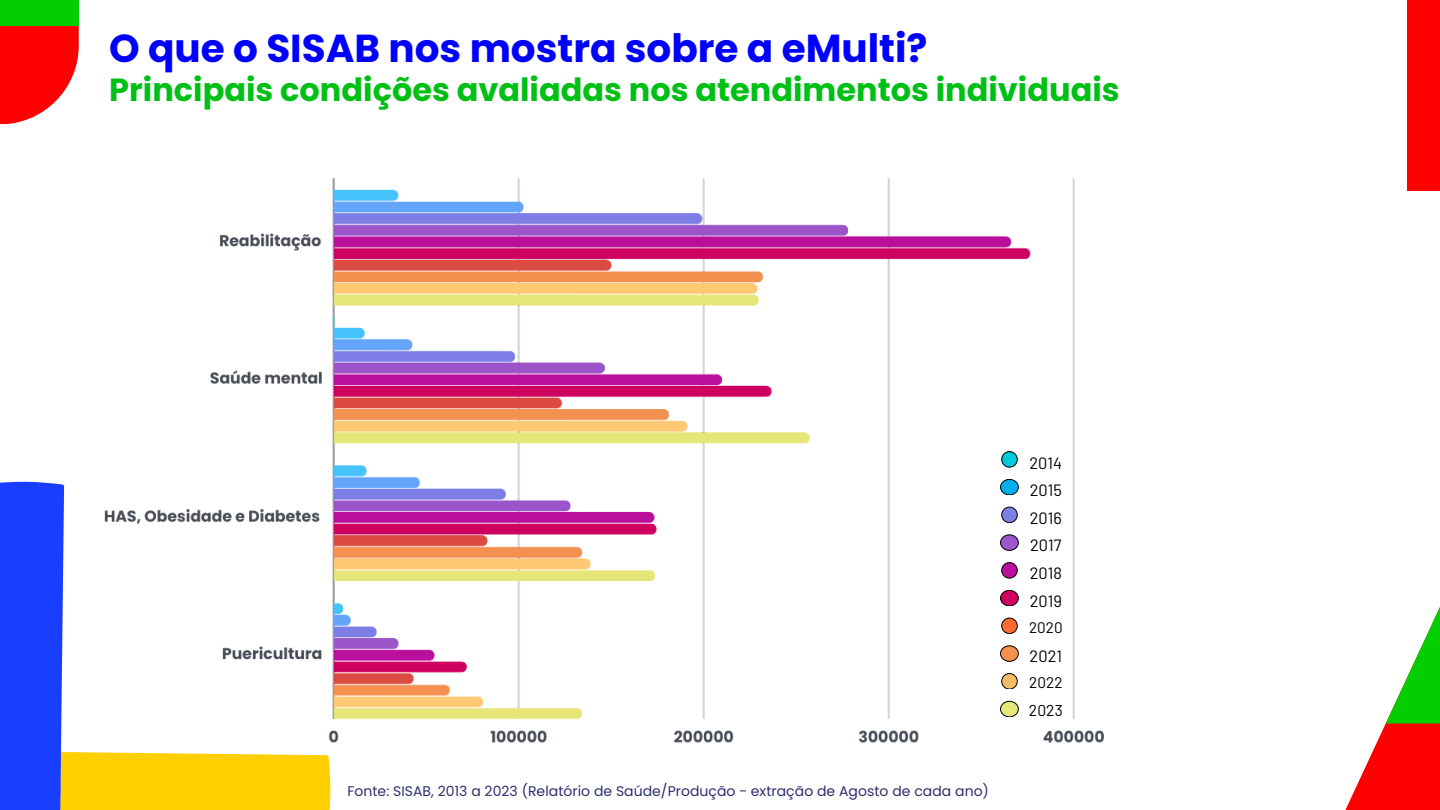
<style>
.page{position:relative;width:1440px;height:810px;background:#fff}
.page>*{position:absolute;margin:0;border:0;box-sizing:border-box;transform-origin:0 0}
.t1{font:700 39px "Poppins";color:#00f}
.t2{font:700 32px "Poppins";color:#00bf15}
.t3{font:16.3px "Barlow";letter-spacing:.005em;color:#000}
.t4{font:15.6px "Barlow";color:#000}
.t5{font:15.3px "Barlow";color:#000}
.t6{font:15.2px "Barlow";color:#000}
.t7{font:14px "Poppins";letter-spacing:.005em;color:#2c2f6f}
</style>
<div class="page">
<svg style="left:1345px;top:607px;width:95px;height:203px"></svg>
<div style="left:1407px;top:0;width:33px;height:191px;background:#f00"></div>
<svg style="left:0;top:0;width:79px;height:124px;background:#ae4603"></svg>
<img style="left:3px;top:79px;width:1101px;height:731px">
<div style="left:1002px;top:452px;width:15px;height:15px;background:#00cadc;border-radius:50%"></div>
<div style="left:1001px;top:451px;width:16px;height:16px;border:1px solid #000;border-radius:50%"></div>
<div style="left:1001px;top:479px;width:17px;height:16px;background:#00afef;border-radius:50%"></div>
<div style="left:1000px;top:479px;width:18px;height:16px;border:1px solid #000;border-radius:50%"></div>
<div style="left:1002px;top:507px;width:15px;height:16px;background:#7e80e7;border-radius:50%"></div>
<div style="left:1001px;top:507px;width:16px;height:16px;border:1px solid #000;border-radius:50%"></div>
<div style="left:1001px;top:535px;width:17px;height:15px;background:#9b57cc;border-radius:50%"></div>
<div style="left:1000px;top:535px;width:18px;height:15px;border:1px solid #000;border-radius:50%"></div>
<div style="left:1002px;top:563px;width:15px;height:15px;background:#bb109d;border-radius:50%"></div>
<div style="left:1001px;top:562px;width:16px;height:16px;border:1px solid #000;border-radius:50%"></div>
<div style="left:1001px;top:590px;width:17px;height:16px;background:#d0005f;border-radius:50%"></div>
<div style="left:1000px;top:590px;width:18px;height:16px;border:1px solid #000;border-radius:50%"></div>
<div style="left:1002px;top:618px;width:15px;height:16px;background:#ff6b2e;border-radius:50%"></div>
<div style="left:1001px;top:618px;width:16px;height:16px;border:1px solid #000;border-radius:50%"></div>
<div style="left:1001px;top:646px;width:17px;height:15px;background:#f79150;border-radius:50%"></div>
<div style="left:1000px;top:646px;width:18px;height:15px;border:1px solid #000;border-radius:50%"></div>
<div style="left:1002px;top:674px;width:15px;height:15px;background:#f4bb66;border-radius:50%"></div>
<div style="left:1001px;top:673px;width:16px;height:16px;border:1px solid #000;border-radius:50%"></div>
<div style="left:1001px;top:701px;width:17px;height:16px;background:#e6e879;border-radius:50%"></div>
<div style="left:1000px;top:701px;width:18px;height:16px;border:1px solid #000;border-radius:50%"></div>
<p class="t1" style="left:109px;top:21px;width:820px">O que o SISAB nos mostra sobre a eMulti?</p>
<p class="t2" style="left:109px;top:67px;width:1012px">Principais condições avaliadas nos atendimentos individuais</p>
<p class="t7" style="left:347px;top:782px;width:643px">Fonte: SISAB, 2013 a 2023 (Relatório de Saúde/Produção - extração de Agosto de cada ano)</p>
<h1 class="t3" style="left:1029px;top:453px;width:34px">2014</h1>
<p class="t3" style="left:1030px;top:480px;width:34px">2015</p>
<p class="t3" style="left:1030px;top:508px;width:34px">2016</p>
<p class="t3" style="left:1030px;top:535px;width:33px">2017</p>
<p class="t3" style="left:1030px;top:563px;width:34px">2018</p>
<p class="t3" style="left:1030px;top:590px;width:34px">2019</p>
<p class="t6" style="left:1029px;top:618px;width:35px">2020</p>
<p class="t3" style="left:1030px;top:645px;width:34px">2021</p>
<p class="t5" style="left:1029px;top:673px;width:35px">2022</p>
<p class="t4" style="left:1029px;top:700px;width:35px">2023</p>
</div>
